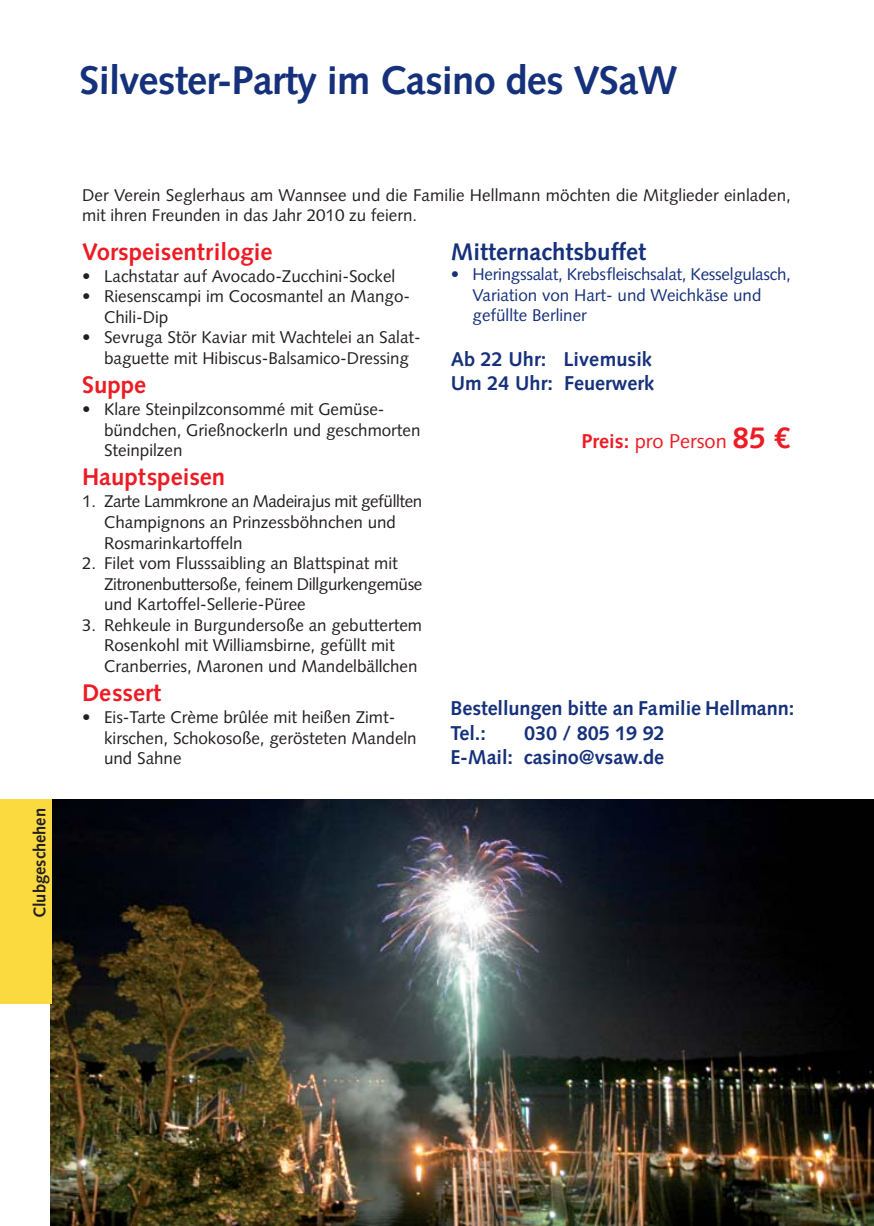
<style>
.page{position:relative;width:874px;height:1226px;background:#fff}
.page>*{position:absolute;margin:0;border:0;box-sizing:border-box;transform-origin:0 0}
.t1{font:700 40px "Syntax";letter-spacing:-.02em;color:#16317b}
.t2{font:700 24px "Syntax";color:#ed1c24}
.t3{font:700 24px "Syntax";color:#16317b}
.t4{font:700 20px/24.2px "Syntax";letter-spacing:-.005em;color:#16317b}
.t5{font:20px "Syntax";color:#ed1c24}
.t6{font:17px/20.6px "Syntax";color:#231f20}
.t7{font:17px/20.6px "Syntax";letter-spacing:-.01em;color:#16317b}
.t8{font:700 17px "Syntax";color:#231f20}
.s1{font-weight:700}
.s2{font-weight:700;font-size:30px}
</style>
<div class="page">
<img style="left:51px;top:800px;width:822px;height:426px">
<div style="left:0;top:800px;width:51px;height:204px;background:#fada3e"></div>
<h1 class="t1" style="left:80px;top:64px;width:600px">Silvester-Party im Casino des VSaW</h1>
<p class="t8" style="left:33px;top:918px;width:111px;rotate:-90deg">Clubgeschehen</p>
<p class="t6" style="left:82px;top:186px;width:710px">Der Verein Seglerhaus am Wannsee und die Familie Hellmann möchten die Mitglieder einladen, mit ihren Freunden in das Jahr 2010 zu feiern.</p>
<h2 class="t3" style="left:451px;top:242px;width:197px">Mitternachtsbuffet</h2>
<p class="t7" style="left:473px;top:266px;width:320px;text-indent:-22px">• Heringssalat, Krebsfleischsalat, Kesselgulasch,<br>Variation von Hart- und Weichkäse und gefüllte Berliner</p>
<p class="t4" style="left:451px;top:349px;width:205px">Ab 22 Uhr: Livemusik<br>Um 24 Uhr: Feuerwerk</p>
<h2 class="t2" style="left:82px;top:242px;width:192px">Vorspeisentrilogie</h2>
<p class="t6" style="left:82px;top:267px;width:315px">• Lachstatar auf Avocado-Zucchini-Sockel</p>
<p class="t6" style="left:104px;top:288px;width:308px;text-indent:-22px">• Riesenscampi im Cocosmantel an Mango-<br>Chili-Dip</p>
<p class="t6" style="left:82px;top:329px;width:340px;text-align:center">• Sevruga Stör Kaviar mit Wachtelei an Salat&shy;baguette mit Hibiscus-Balsamico-Dressing</p>
<h2 class="t2" style="left:82px;top:375px;width:66px">Suppe</h2>
<p class="t6" style="left:104px;top:401px;width:318px;text-indent:-22px">• Klare Steinpilzconsommé mit Gemüse&shy;bündchen, Grießnockerln und geschmorten<br>Steinpilzen</p>
<h2 class="t2" style="left:82px;top:467px;width:145px">Hauptspeisen</h2>
<p class="t6" style="left:104px;top:493px;width:320px;text-indent:-22px">1. Zarte Lammkrone an Madeirajus mit gefüllten<br>Champignons an Prinzessböhnchen und<br>Rosmarinkartoffeln</p>
<p class="t6" style="left:104px;top:555px;width:320px;text-indent:-22px">2. Filet vom Flusssaibling an Blattspinat mit<br>Zitronenbuttersoße, feinem Dillgurkengemüse und Kartoffel-Sellerie-Püree</p>
<p class="t6" style="left:104px;top:616px;width:319px;text-indent:-22px">3. Rehkeule in Burgundersoße an gebuttertem<br>Rosenkohl mit Williamsbirne, gefüllt mit<br>Cranberries, Maronen und Mandelbällchen</p>
<h2 class="t2" style="left:82px;top:683px;width:81px">Dessert</h2>
<p class="t6" style="left:104px;top:709px;width:314px;text-indent:-22px">• Eis-Tarte Crème brûlée mit heißen Zimt&shy;kirschen, Schokosoße, gerösteten Mandeln und Sahne</p>
<p class="t5" style="left:582px;top:433px;width:211px"><span class="s1">Preis:</span> pro Person <span class="s2">85 ¤</span></p>
<p class="t4" style="left:450px;top:698px;width:346px">Bestellungen bitte an Familie Hellmann:<br>Tel.:</p>
<p class="t4" style="left:450px;top:722px;width:216px;text-align:right">030 / 805 19 92<br>E-Mail: casino@vsaw.de</p>
</div>
